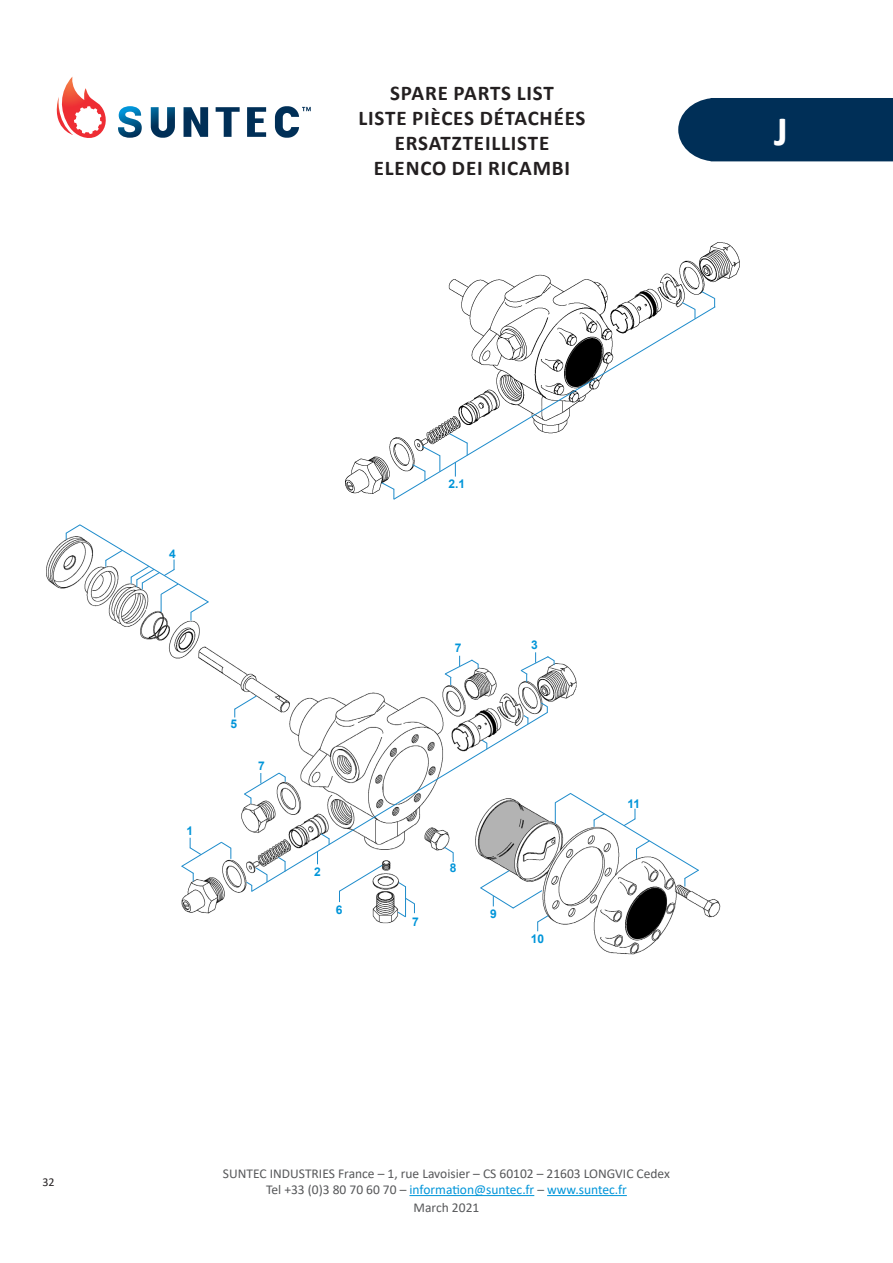
<style>
.page{position:relative;width:893px;height:1263px;background:#fff}
.page>*{position:absolute;margin:0;border:0;box-sizing:border-box;transform-origin:0 0}
.t1{font:700 42px "Calibri";color:#fff}
.t2{font:700 21px/25.2px "Calibri";letter-spacing:.04em;color:#231f20;text-align:center}
.t3{font:13.5px/16.2px "Calibri";color:#57585a;text-align:center}
.t4{font:700 12px "Arial";color:#0095d9}
.t5{font:12px "Calibri";color:#231f20}
.s1{color:#0095d9}
</style>
<div class="page">
<svg style="left:216px;top:107px;width:24px;height:30px"></svg>
<svg style="left:184px;top:107px;width:24px;height:30px"></svg>
<svg style="left:247px;top:107px;width:19px;height:30px"></svg>
<svg style="left:151px;top:107px;width:24px;height:31px"></svg>
<svg style="left:118px;top:106px;width:24px;height:32px"></svg>
<svg style="left:56px;top:77px;width:50px;height:61px"></svg>
<svg style="left:275px;top:106px;width:36px;height:32px"></svg>
<hr style="left:409px;top:1195px;width:125px;height:1px;background:#0095d9">
<hr style="left:547px;top:1195px;width:80px;height:1px;background:#0095d9">
<div style="left:678px;top:98px;width:215px;height:63px;background:#002f57"></div>
<img style="left:47px;top:540px;width:674px;height:415px">
<img style="left:345px;top:242px;width:394px;height:252px">
<svg style="left:393px;top:306px;width:323px;height:194px"></svg>
<svg style="left:412px;top:445px;width:29px;height:36px"></svg>
<svg style="left:455px;top:462px;width:1px;height:15px"></svg>
<svg style="left:449px;top:433px;width:19px;height:22px"></svg>
<svg style="left:681px;top:291px;width:35px;height:28px"></svg>
<svg style="left:381px;top:482px;width:14px;height:17px"></svg>
<svg style="left:479px;top:792px;width:221px;height:139px"></svg>
<hr style="left:405px;top:886px;width:1px;height:31px;background:#1d8bcb">
<svg style="left:397px;top:897px;width:19px;height:21px"></svg>
<svg style="left:338px;top:892px;width:45px;height:10px"></svg>
<svg style="left:181px;top:838px;width:51px;height:43px"></svg>
<svg style="left:243px;top:772px;width:7px;height:32px"></svg>
<svg style="left:234px;top:695px;width:24px;height:22px"></svg>
<svg style="left:65px;top:524px;width:144px;height:97px"></svg>
<svg style="left:444px;top:656px;width:35px;height:29px"></svg>
<svg style="left:520px;top:652px;width:35px;height:30px"></svg>
<svg style="left:250px;top:711px;width:298px;height:181px"></svg>
<svg style="left:317px;top:851px;width:1px;height:13px"></svg>
<svg style="left:540px;top:702px;width:8px;height:11px"></svg>
<svg style="left:523px;top:714px;width:6px;height:10px"></svg>
<svg style="left:481px;top:739px;width:7px;height:10px"></svg>
<svg style="left:320px;top:833px;width:10px;height:12px"></svg>
<svg style="left:277px;top:856px;width:9px;height:15px"></svg>
<svg style="left:245px;top:867px;width:23px;height:24px"></svg>
<h2 class="t2" style="left:358px;top:80px;width:229px">SPARE PARTS LIST<br>LISTE PIÈCES DÉTACHÉES<br>ERSATZTEILLISTE<br>ELENCO DEI RICAMBI</h2>
<p class="t1" style="left:774px;top:102px;width:15px">J</p>
<p class="t5" style="left:43px;top:1174px;width:14px">32</p>
<p class="t4" style="left:169px;top:545px;width:8px">4</p>
<p class="t4" style="left:186px;top:822px;width:8px">1</p>
<p class="t4" style="left:230px;top:715px;width:8px">5</p>
<p class="t4" style="left:258px;top:758px;width:8px">7</p>
<p class="t4" style="left:314px;top:863px;width:8px">2</p>
<p class="t4" style="left:336px;top:901px;width:8px">6</p>
<p class="t4" style="left:449px;top:475px;width:18px">2.1</p>
<p class="t4" style="left:455px;top:640px;width:8px">7</p>
<p class="t4" style="left:531px;top:636px;width:8px">3</p>
<p class="t4" style="left:412px;top:913px;width:8px">7</p>
<p class="t4" style="left:450px;top:859px;width:8px">8</p>
<p class="t4" style="left:490px;top:905px;width:8px">9</p>
<p class="t4" style="left:531px;top:930px;width:15px">10</p>
<p class="t4" style="left:628px;top:795px;width:14px">11</p>
<p class="t3" style="left:223px;top:1165px;width:448px">SUNTEC INDUSTRIES France – 1, rue Lavoisier – CS 60102 – 21603 LONGVIC Cedex<br>Tel +33 (0)3 80 70 60 70 – <span class="s1">information@suntec.fr</span> – <span class="s1">www.suntec.fr</span></p>
<p class="t3" style="left:414px;top:1198px;width:67px">March 2021</p>
</div>
